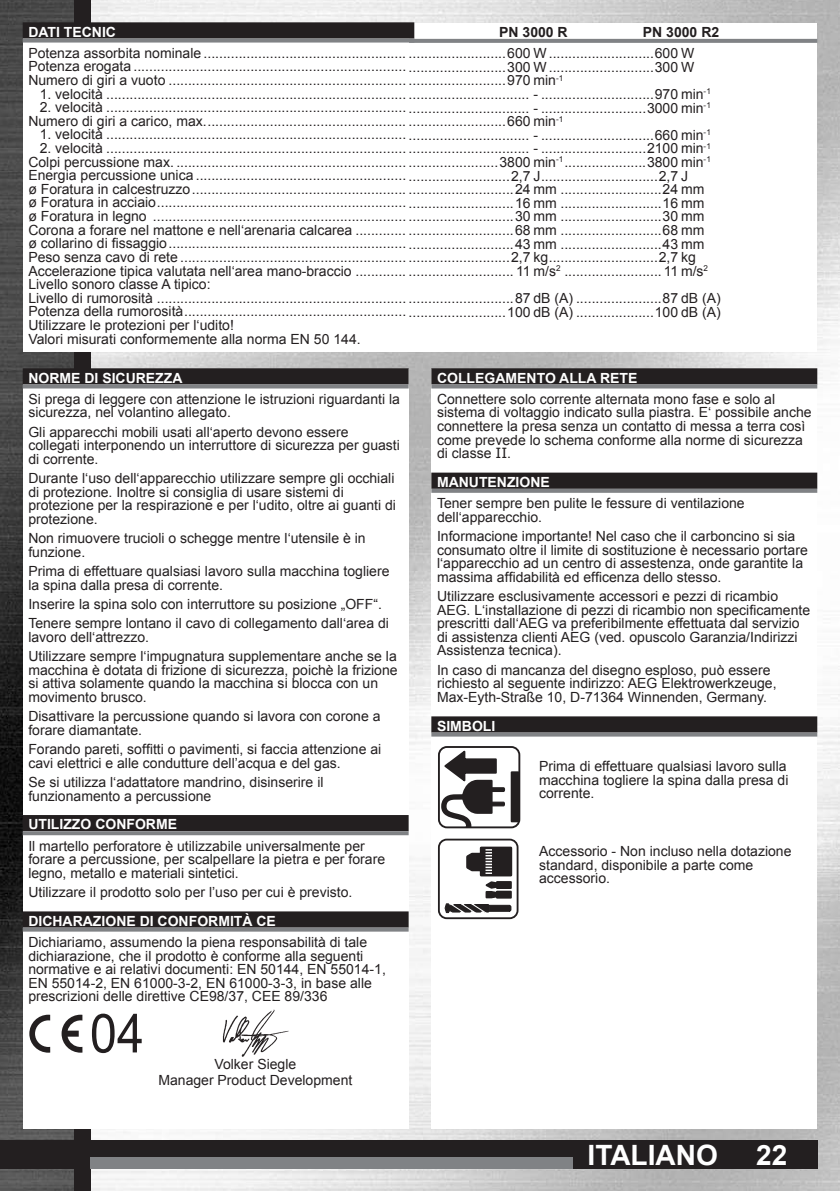
<style>
.page{position:relative;width:840px;height:1191px;background:#fff}
.page>*{position:absolute;margin:0;border:0;box-sizing:border-box;transform-origin:0 0}
.t1{font:700 28px "Arial";color:#fff}
.t2{font:14px/13.6px "Arial";color:#231f20}
.t3{font:700 14px "Arial";color:#fff}
.t4{font:700 14px "Arial";color:#231f20}
.s1{font-family:"Verdana"}
</style>
<div class="page">
<img style="left:91px;top:0;width:748px;height:1191px">
<img style="left:0;top:0;width:74px;height:1191px">
<div style="left:0;top:1140px;width:816px;height:28px;background:#231f20"></div>
<div style="left:91px;top:1157px;width:640px;height:11px;background:#808285"></div>
<div style="left:408px;top:23px;width:408px;height:328px;background:#fff"></div>
<svg style="left:414px;top:39px;width:402px;height:4px;fill:#808285"></svg>
<div style="left:573px;top:1140px;width:158px;height:28px;background:#231f20"></div>
<div style="left:23px;top:23px;width:385px;height:328px;background:#fff"></div>
<div style="left:23px;top:22px;width:391px;height:17px;background:#231f20"></div>
<svg style="left:23px;top:39px;width:391px;height:4px;fill:#808285"></svg>
<div style="left:23px;top:369px;width:385px;height:759px;background:#fff"></div>
<div style="left:23px;top:368px;width:385px;height:16px;background:#231f20"></div>
<hr style="left:23px;top:384px;width:385px;height:4px;background:#808285">
<div style="left:23px;top:815px;width:385px;height:16px;background:#231f20"></div>
<svg style="left:23px;top:831px;width:385px;height:4px;fill:#808285"></svg>
<div style="left:23px;top:911px;width:385px;height:16px;background:#231f20"></div>
<hr style="left:23px;top:927px;width:385px;height:4px;background:#808285">
<img style="left:222px;top:1009px;width:67px;height:47px">
<svg style="left:29px;top:1014px;width:21px;height:38px"></svg>
<svg style="left:62px;top:1014px;width:20px;height:38px"></svg>
<svg style="left:92px;top:1013px;width:50px;height:40px"></svg>
<div style="left:431px;top:369px;width:385px;height:759px;background:#fff"></div>
<div style="left:431px;top:368px;width:385px;height:16px;background:#231f20"></div>
<hr style="left:431px;top:384px;width:385px;height:4px;background:#808285">
<div style="left:431px;top:472px;width:385px;height:17px;background:#231f20"></div>
<svg style="left:431px;top:489px;width:385px;height:4px;fill:#808285"></svg>
<div style="left:431px;top:716px;width:385px;height:16px;background:#231f20"></div>
<hr style="left:431px;top:732px;width:385px;height:4px;background:#808285">
<div style="left:511px;top:772px;width:7px;height:49px;background:#231f20"></div>
<div style="left:510px;top:771px;width:9px;height:51px;border:2px solid #231f20"></div>
<svg style="left:440px;top:749px;width:66px;height:76px"></svg>
<div style="left:437px;top:746px;width:83px;height:82px;border:2px solid #231f20;border-radius:8px"></div>
<div style="left:437px;top:838px;width:81px;height:81px;border:2px solid #231f20;border-radius:8px"></div>
<svg style="left:444px;top:846px;width:69px;height:68px"></svg>
<p class="t3" style="left:28px;top:22px;width:89px">DATI TECNIC</p>
<p class="t4" style="left:499px;top:23px;width:70px">PN 3000 R</p>
<p class="t4" style="left:642px;top:23px;width:78px">PN 3000 R2</p>
<p class="t2" style="left:28px;top:46px;width:667px;text-align:justify">Potenza assorbita nominale .................................................... .........................600 W ...........................600 W Potenza erogata ...................................................................... .........................300 W ...........................300 W Numero di giri a vuoto ............................................................. .........................970 min<sup>-1</sup></p>
<p class="t2" style="left:40px;top:87px;width:672px">1. velocità ............................................................................. ............................... - .............................970 min<sup>-1</sup></p>
<p class="t2" style="left:28px;top:101px;width:683px;text-indent:11px">2. velocità ............................................................................. ............................... - ...........................3000 min<sup>-1<br></sup>Numero di giri a carico, max. ................................................... .........................660 min<sup>-1</sup></p>
<p class="t2" style="left:40px;top:128px;width:672px">1. velocità ............................................................................. ............................... - .............................660 min<sup>-1</sup></p>
<p class="t2" style="left:28px;top:141px;width:683px;text-indent:11px">2. velocità ............................................................................. ............................... - ...........................2100 min<sup>-1<br></sup>Colpi percussione max. ........................................................... .......................3800 min<sup>-1</sup> .....................3800 min<sup>-1<br></sup>Energia percussione unica ...................................................... ..........................2,7 J ..............................2,7 J<br>ø Foratura in calcestruzzo ....................................................... ...........................24 mm ..........................24 mm ø Foratura in acciaio ................................................................ ...........................16 mm ..........................16 mm ø Foratura in legno ................................................................. ...........................30 mm ..........................30 mm Corona a forare nel mattone e nell‘arenaria calcarea ............. ...........................68 mm ..........................68 mm ø collarino di fissaggio ............................................................. ...........................43 mm ..........................43 mm Peso senza cavo di rete .......................................................... ..........................2,7 kg ............................2,7 kg Accelerazione tipica valutata nell‘area mano-braccio ............. ........................... 11 m/s<sup>2</sup> .........................11 m/s<sup>2</sup></p>
<p class="t2" style="left:28px;top:291px;width:693px">Livello di rumorosità ................................................................ ...........................87 dB (A) ......................87 dB (A)<br>Potenza della rumorosità ......................................................... .........................100 dB (A) ....................100 dB (A)</p>
<p class="t2" style="left:28px;top:277px;width:184px">Livello sonoro classe A tipico:</p>
<p class="t2" style="left:28px;top:318px;width:333px">Utilizzare le protezioni per l‘udito!<br>Valori misurati conformemente alla norma EN 50 144.</p>
<p class="t3" style="left:28px;top:368px;width:155px">NORME DI SICUREZZA</p>
<p class="t2" style="left:28px;top:392px;width:373px">Si prega di leggere con attenzione le istruzioni riguardanti la sicurezza, nel volantino allegato.</p>
<p class="t2" style="left:28px;top:425px;width:373px">Gli apparecchi mobili usati all‘aperto devono essere collegati interponendo un interruttore di sicurezza per guasti di corrente.</p>
<p class="t2" style="left:28px;top:471px;width:369px">Durante l‘uso dell‘apparecchio utilizzare sempre gli occhiali di protezione. Inoltre si consiglia di usare sistemi di protezione per la respirazione e per l‘udito, oltre ai guanti di protezione.</p>
<p class="t2" style="left:28px;top:531px;width:338px">Non rimuovere trucioli o schegge mentre l‘utensile è in funzione.</p>
<p class="t2" style="left:28px;top:564px;width:362px">Prima di effettuare qualsiasi lavoro sulla macchina togliere la spina dalla presa di corrente.</p>
<p class="t2" style="left:28px;top:594px;width:362px;line-height:19.2px">Inserire la spina solo con interruttore su posizione „OFF“.<br>Tenere sempre lontano il cavo di collegamento dall‘area di</p>
<p class="t2" style="left:28px;top:627px;width:370px;line-height:19.2px">lavoro dell‘attrezzo.<br>Utilizzare sempre l‘impugnatura supplementare anche se la</p>
<p class="t2" style="left:28px;top:663px;width:370px">macchina è dotata di frizione di sicurezza, poichè la frizione si attiva solamente quando la macchina si blocca con un movimento brusco.</p>
<p class="t2" style="left:28px;top:709px;width:353px">Disattivare la percussione quando si lavora con corone a forare diamantate.</p>
<p class="t2" style="left:28px;top:742px;width:354px">Forando pareti, soffitti o pavimenti, si faccia attenzione ai cavi elettrici e alle condutture dell’acqua e del gas.</p>
<p class="t2" style="left:28px;top:775px;width:296px">Se si utilizza l‘adattatore mandrino, disinserire il funzionamento a percussione</p>
<p class="t3" style="left:28px;top:815px;width:150px">UTILIZZO CONFORME</p>
<p class="t2" style="left:28px;top:839px;width:358px">Il martello perforatore è utilizzabile universalmente per forare a percussione, per scalpellare la pietra e per forare legno, metallo e materiali sintetici.</p>
<p class="t2" style="left:28px;top:885px;width:325px">Utilizzare il prodotto solo per l’uso per cui è previsto.</p>
<p class="t3" style="left:28px;top:911px;width:249px">DICHARAZIONE DI CONFORMITÀ CE</p>
<p class="t2" style="left:28px;top:935px;width:359px">Dichiariamo, assumendo la piena responsabilità di tale dichiarazione, che il prodotto è conforme alla seguenti normative e ai relativi documenti: EN 50144, EN 55014-1, EN 55014-2, EN 61000-3-2, EN 61000-3-3, in base alle prescrizioni delle direttive CE98/37, CEE 89/336</p>
<p class="t3" style="left:437px;top:368px;width:202px">COLLEGAMENTO ALLA RETE</p>
<p class="t2" style="left:437px;top:392px;width:376px">Connettere solo corrente alternata mono fase e solo al sistema di voltaggio indicato sulla piastra. E‘ possibile anche connettere la presa senza un contatto di messa a terra così come prevede lo schema conforme alla norme di sicurezza di classe <span class="s1">II</span>.</p>
<p class="t3" style="left:437px;top:473px;width:114px">MANUTENZIONE</p>
<p class="t2" style="left:437px;top:496px;width:309px">Tener sempre ben pulite le fessure di ventilazione dell‘apparecchio.</p>
<p class="t2" style="left:437px;top:529px;width:372px">Informacione importante! Nel caso che il carboncino si sia consumato oltre il limite di sostituzione è necessario portare l‘apparecchio ad un centro di assestenza, onde garantite la massima affidabilità ed efficenza dello stesso.</p>
<p class="t2" style="left:437px;top:589px;width:374px">Utilizzare esclusivamente accessori e pezzi di ricambio AEG. L‘installazione di pezzi di ricambio non specificamente prescritti dall‘AEG va preferibilmente effettuata dal servizio di assistenza clienti AEG (ved. opuscolo Garanzia/Indirizzi Assistenza tecnica).</p>
<p class="t2" style="left:437px;top:663px;width:341px">In caso di mancanza del disegno esploso, può essere richiesto al seguente indirizzo: AEG Elektrowerkzeuge,<br>Max-Eyth-Straße 10, D-71364 Winnenden, Germany.</p>
<p class="t3" style="left:437px;top:716px;width:60px">SIMBOLI</p>
<p class="t2" style="left:539px;top:759px;width:250px">Prima di effettuare qualsiasi lavoro sulla macchina togliere la spina dalla presa di corrente.</p>
<p class="t2" style="left:539px;top:844px;width:254px">Accessorio - Non incluso nella dotazione standard, disponibile a parte come accessorio.</p>
<p class="t2" style="left:158px;top:1056px;width:195px;line-height:15.6px;text-align:center">Volker Siegle<br>Manager Product Development</p>
<h1 class="t1" style="left:587px;top:1136px;width:132px">ITALIANO</h1>
<h1 class="t1" style="left:755px;top:1136px;width:33px">22</h1>
</div>
